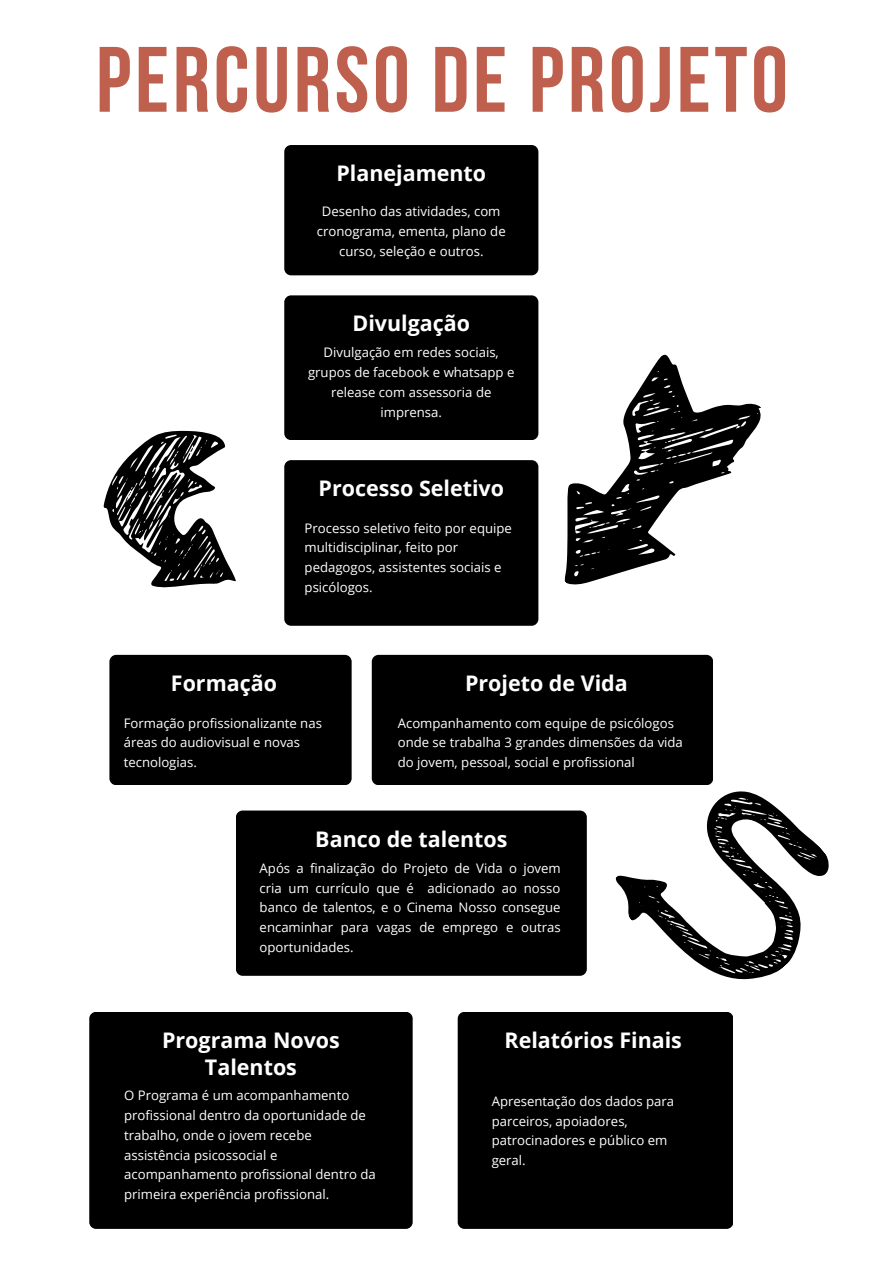
<style>
.page{position:relative;width:893px;height:1264px;background:#fff}
.page>*{position:absolute;margin:0;border:0;box-sizing:border-box;transform-origin:0 0}
.t1{font:700 92.55px "Bebas Neue";letter-spacing:.04em;color:#bf5f4d}
.t2{font:700 21.45px/26.7px "Open Sans";color:#fff;text-align:center}
.t3{font:13.2px/19.8px "Open Sans";color:#fff}
</style>
<div class="page">
<svg style="left:534px;top:336px;width:227px;height:289px"></svg>
<svg style="left:103px;top:431px;width:133px;height:157px"></svg>
<svg style="left:615px;top:781px;width:214px;height:234px"></svg>
<div style="left:109px;top:655px;width:242px;height:130px;background:#000;border-radius:7px"></div>
<div style="left:372px;top:655px;width:341px;height:130px;background:#000;border-radius:7px"></div>
<div style="left:236px;top:810px;width:350px;height:165px;background:#000;border-radius:7px"></div>
<div style="left:284px;top:460px;width:254px;height:165px;background:#000;border-radius:7px"></div>
<div style="left:284px;top:295px;width:254px;height:145px;background:#000;border-radius:7px"></div>
<div style="left:284px;top:145px;width:254px;height:130px;background:#000;border-radius:7px"></div>
<div style="left:89px;top:1011px;width:323px;height:217px;background:#000;border-radius:7px"></div>
<div style="left:457px;top:1011px;width:276px;height:217px;background:#000;border-radius:7px"></div>
<p class="t1" style="left:96px;top:42px;width:693px">PERCURSO DE PROJETO</p>
<p class="t2" style="left:336px;top:159px;width:151px">Planejamento</p>
<p class="t3" style="left:317px;top:201px;width:190px;text-align:center">Desenho das atividades, com cronograma, ementa, plano de curso, seleção e outros.</p>
<p class="t2" style="left:352px;top:310px;width:119px">Divulgação</p>
<p class="t3" style="left:308px;top:342px;width:208px;text-align:center">Divulgação em redes sociais, grupos de facebook e whatsapp e release com assessoria de imprensa.</p>
<p class="t2" style="left:318px;top:474px;width:187px">Processo Seletivo</p>
<p class="t3" style="left:304px;top:517px;width:209px">Processo seletivo feito por equipe multidisciplinar, feito por pedagogos, assistentes sociais e psicólogos.</p>
<p class="t2" style="left:171px;top:669px;width:108px">Formação</p>
<p class="t3" style="left:124px;top:712px;width:200px">Formação profissionalizante nas áreas do audiovisual e novas tecnologias.</p>
<p class="t2" style="left:465px;top:669px;width:164px">Projeto de Vida</p>
<p class="t3" style="left:398px;top:712px;width:287px">Acompanhamento com equipe de psicólogos onde se trabalha 3 grandes dimensões da vida do jovem, pessoal, social e profissional</p>
<p class="t2" style="left:315px;top:825px;width:193px">Banco de talentos</p>
<p class="t3" style="left:259px;top:857px;width:303px;text-align:justify">Após a finalização do Projeto de Vida o jovem cria um currículo que é adicionado ao nosso banco de talentos, e o Cinema Nosso consegue encaminhar para vagas de emprego e outras oportunidades.</p>
<p class="t2" style="left:162px;top:1026px;width:179px">Programa Novos<br>Talentos</p>
<p class="t3" style="left:124px;top:1085px;width:253px">O Programa é um acompanhamento profissional dentro da oportunidade de trabalho, onde o jovem recebe assistência psicossocial e acompanhamento profissional dentro da primeira experiência profissional.</p>
<p class="t2" style="left:504px;top:1026px;width:179px">Relatórios Finais</p>
<p class="t3" style="left:491px;top:1090px;width:184px">Apresentação dos dados para parceiros, apoiadores, patrocinadores e público em geral.</p>
</div>
